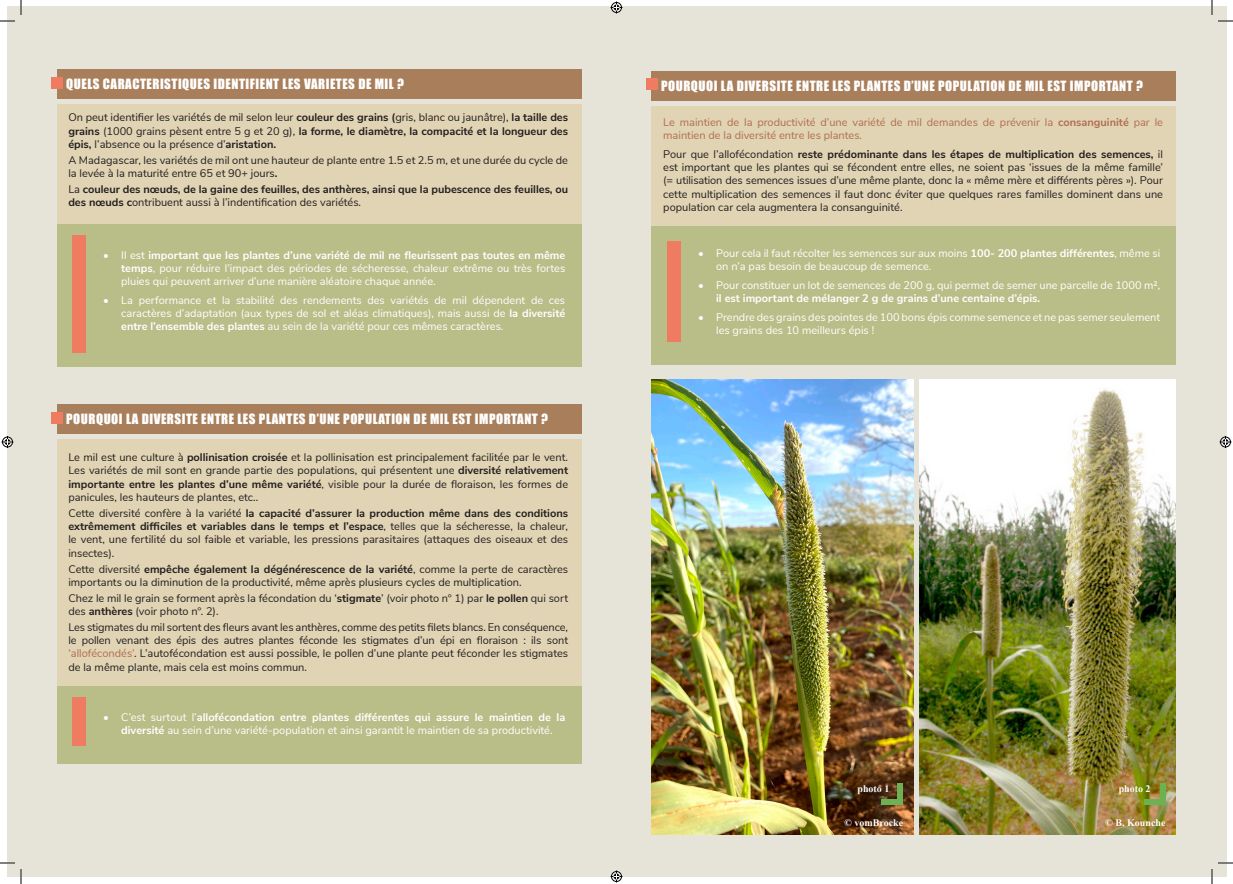
<style>
.page{position:relative;width:1233px;height:884px;background:#fff}
.page>*{position:absolute;margin:0;border:0;box-sizing:border-box;transform-origin:0 0}
.t1{font:13px "Impact";letter-spacing:.04em;color:#fff}
.t2{font:11px/13.2px "Nunito Sans";color:#231f20;text-align:justify}
.t3{font:11px/13.2px "Nunito Sans";color:#fff}
.t4{font:700 11px/13.2px "Nunito Sans";color:#231f20}
.t5{font:11px/13.2px "Nunito Sans";color:#b26d50}
.t6{font:700 10px "Times New Roman";color:#fff}
.s1{font-weight:700}
.s2{font-weight:400}
.s3{color:#b26d50}
</style>
<div class="page">
<div style="left:7px;top:7px;width:1219px;height:870px;background:#e6e4d8"></div>
<div style="left:57px;top:104px;width:524px;height:120px;background:#e1d4b4"></div>
<div style="left:57px;top:439px;width:524px;height:247px;background:#e1d4b4"></div>
<div style="left:652px;top:106px;width:524px;height:121px;background:#e1d4b4"></div>
<div style="left:57px;top:69px;width:524px;height:30px;background:#a97f5b"></div>
<div style="left:57px;top:404px;width:524px;height:30px;background:#a97f5b"></div>
<div style="left:652px;top:71px;width:524px;height:30px;background:#a97f5b"></div>
<div style="left:57px;top:224px;width:524px;height:143px;background:#b9bd87"></div>
<div style="left:57px;top:686px;width:524px;height:78px;background:#b9bd87"></div>
<div style="left:652px;top:227px;width:524px;height:138px;background:#b9bd87"></div>
<div style="left:73px;top:235px;width:13px;height:118px;background:#ef7b60"></div>
<div style="left:73px;top:698px;width:13px;height:48px;background:#ef7b60"></div>
<div style="left:667px;top:242px;width:14px;height:100px;background:#ef7b60"></div>
<img style="left:652px;top:379px;width:262px;height:456px">
<img style="left:920px;top:379px;width:256px;height:456px">
<div style="left:1159px;top:783px;width:6px;height:21px;background:#6db252"></div>
<div style="left:1144px;top:799px;width:21px;height:5px;background:#6db252"></div>
<div style="left:897px;top:783px;width:6px;height:21px;background:#6db252"></div>
<div style="left:881px;top:799px;width:22px;height:5px;background:#6db252"></div>
<div style="left:51px;top:77px;width:12px;height:12px;background:#ef7b60"></div>
<div style="left:51px;top:412px;width:12px;height:12px;background:#ef7b60"></div>
<div style="left:646px;top:78px;width:11px;height:12px;background:#ef7b60"></div>
<svg style="left:1218px;top:20px;width:15px;height:2px"></svg>
<svg style="left:1218px;top:862px;width:15px;height:2px"></svg>
<svg style="left:0;top:0;width:22px;height:22px"></svg>
<svg style="left:0;top:862px;width:22px;height:22px"></svg>
<svg style="left:1211px;top:0;width:1px;height:15px"></svg>
<svg style="left:1211px;top:869px;width:1px;height:15px"></svg>
<svg style="left:610px;top:2px;width:12px;height:12px"></svg>
<svg style="left:610px;top:870px;width:12px;height:12px"></svg>
<svg style="left:2px;top:436px;width:12px;height:12px"></svg>
<svg style="left:1219px;top:436px;width:12px;height:12px"></svg>
<p class="t1" style="left:66px;top:74px;width:339px">QUELS CARACTERISTIQUES IDENTIFIENT LES VARIETES DE MIL ?</p>
<p class="t2" style="left:68px;top:110px;width:501px">On peut identifier les variétés de mil selon leur <span class="s1">couleur des grains (</span>gris, blanc ou jaunâtre), <span class="s1">la taille des grains</span> (1000 grains pèsent entre 5 g et 20 g), <span class="s1">la forme, le diamètre, la compacité et la longueur des épis,</span> l’absence ou la présence d’<span class="s1">aristation.</span></p>
<p class="t2" style="left:68px;top:153px;width:501px">A Madagascar, les variétés de mil ont une hauteur de plante entre 1.5 et 2.5 m, et une durée du cycle de la levée à la maturité entre 65 et 90+ jours<span class="s1">.</span></p>
<p class="t4" style="left:68px;top:182px;width:501px"><span class="s2">La</span> couleur des nœuds, de la gaine des feuilles, des anthères, ainsi que la pubescence des feuilles, ou des nœuds c<span class="s2">ontribuent aussi à l’indentification des variétés.</span></p>
<p class="t3" style="left:121px;top:248px;width:445px;text-align:justify;text-indent:-18px">• Il est <span class="s1">important que les plantes d’une variété de mil ne fleurissent pas toutes en même temps</span>, pour réduire l’impact des périodes de sécheresse, chaleur extrême ou très fortes pluies qui peuvent arriver d’une manière aléatoire chaque année.</p>
<p class="t3" style="left:121px;top:293px;width:445px;text-align:justify;text-indent:-18px">• La performance et la stabilité des rendements des variétés de mil dépendent de ces caractères d’adaptation (aux types de sol et aléas climatiques), mais aussi de <span class="s1">la diversité entre l’ensemble des plantes</span> au sein de la variété pour ces mêmes caractères.</p>
<p class="t1" style="left:66px;top:409px;width:483px">POURQUOI LA DIVERSITE ENTRE LES PLANTES D’UNE POPULATION DE MIL EST IMPORTANT ?</p>
<p class="t2" style="left:68px;top:450px;width:501px">Le mil est une culture à <span class="s1">pollinisation croisée</span> et la pollinisation est principalement facilitée par le vent.<br>Les variétés de mil sont en grande partie des populations, qui présentent une <span class="s1">diversité relativement importante entre les plantes d’une même variété</span>, visible pour la durée de floraison, les formes de panicules, les hauteurs de plantes, etc..</p>
<p class="t2" style="left:68px;top:506px;width:501px">Cette diversité confère à la variété <span class="s1">la capacité d’assurer la production même dans des conditions extrêmement difficiles et variables dans le temps et l’espace</span>, telles que la sécheresse, la chaleur, le vent, une fertilité du sol faible et variable, les pressions parasitaires (attaques des oiseaux et des insectes).</p>
<p class="t2" style="left:68px;top:561px;width:501px">Cette diversité <span class="s1">empêche également la dégénérescence de la variété</span>, comme la perte de caractères importants ou la diminution de la productivité, même après plusieurs cycles de multiplication.</p>
<p class="t2" style="left:68px;top:591px;width:501px">Chez le mil le grain se forment après la fécondation du ‘<span class="s1">stigmate</span>’ (voir photo n° 1) par <span class="s1">le pollen</span> qui sort des <span class="s1">anthères</span> (voir photo n°. 2).</p>
<p class="t2" style="left:68px;top:620px;width:501px">Les stigmates du mil sortent des fleurs avant les anthères, comme des petits filets blancs. En conséquence, le pollen venant des épis des autres plantes féconde les stigmates d’un épi en floraison : ils sont <span class="s3">‘allofécondés’</span>. L’autofécondation est aussi possible, le pollen d’une plante peut féconder les stigmates de la même plante, mais cela est moins commun.</p>
<p class="t3" style="left:103px;top:710px;width:463px;text-align:center">• C’est surtout l’<span class="s1">allofécondation entre plantes différentes qui assure le maintien de la diversité</span> au sein d’une variété-population et ainsi garantit le maintien de sa productivité.</p>
<p class="t1" style="left:661px;top:76px;width:483px">POURQUOI LA DIVERSITE ENTRE LES PLANTES D’UNE POPULATION DE MIL EST IMPORTANT ?</p>
<p class="t5" style="left:663px;top:115px;width:501px">Le maintien de la productivité d’une variété de mil demandes de prévenir la <span class="s1">consanguinité</span> par le maintien de la diversité entre les plantes.</p>
<p class="t2" style="left:663px;top:147px;width:501px">Pour que l’allofécondation <span class="s1">reste prédominante dans les étapes de multiplication des semences,</span> il est important que les plantes qui se fécondent entre elles, ne soient pas ‘issues de la même famille’ (= utilisation des semences issues d’une même plante, donc la « même mère et différents pères »). Pour cette multiplication des semences il faut donc éviter que quelques rares familles dominent dans une population car cela augmentera la consanguinité.</p>
<p class="t3" style="left:716px;top:246px;width:445px;text-indent:-18px">• Pour cela il faut récolter les semences sur aux moins <span class="s1">100- 200 plantes différentes</span>, même si on n’a pas besoin de beaucoup de semence.</p>
<p class="t3" style="left:716px;top:278px;width:445px;text-indent:-18px">• Pour constituer un lot de semences de 200 g, qui permet de semer une parcelle de 1000 m², <span class="s1">il est important de mélanger 2 g de grains d’une centaine d’épis.</span></p>
<p class="t3" style="left:716px;top:310px;width:445px;text-indent:-18px">• Prendre des grains des pointes de 100 bons épis comme semence et ne pas semer seulement les grains des 10 meilleurs épis !</p>
<p class="t6" style="left:857px;top:781px;width:33px">photo 1</p>
<p class="t6" style="left:1118px;top:781px;width:33px">photo 2</p>
<p class="t6" style="left:844px;top:815px;width:60px">© vomBrocke</p>
<p class="t6" style="left:1105px;top:815px;width:61px">© B. Kounche</p>
</div>
